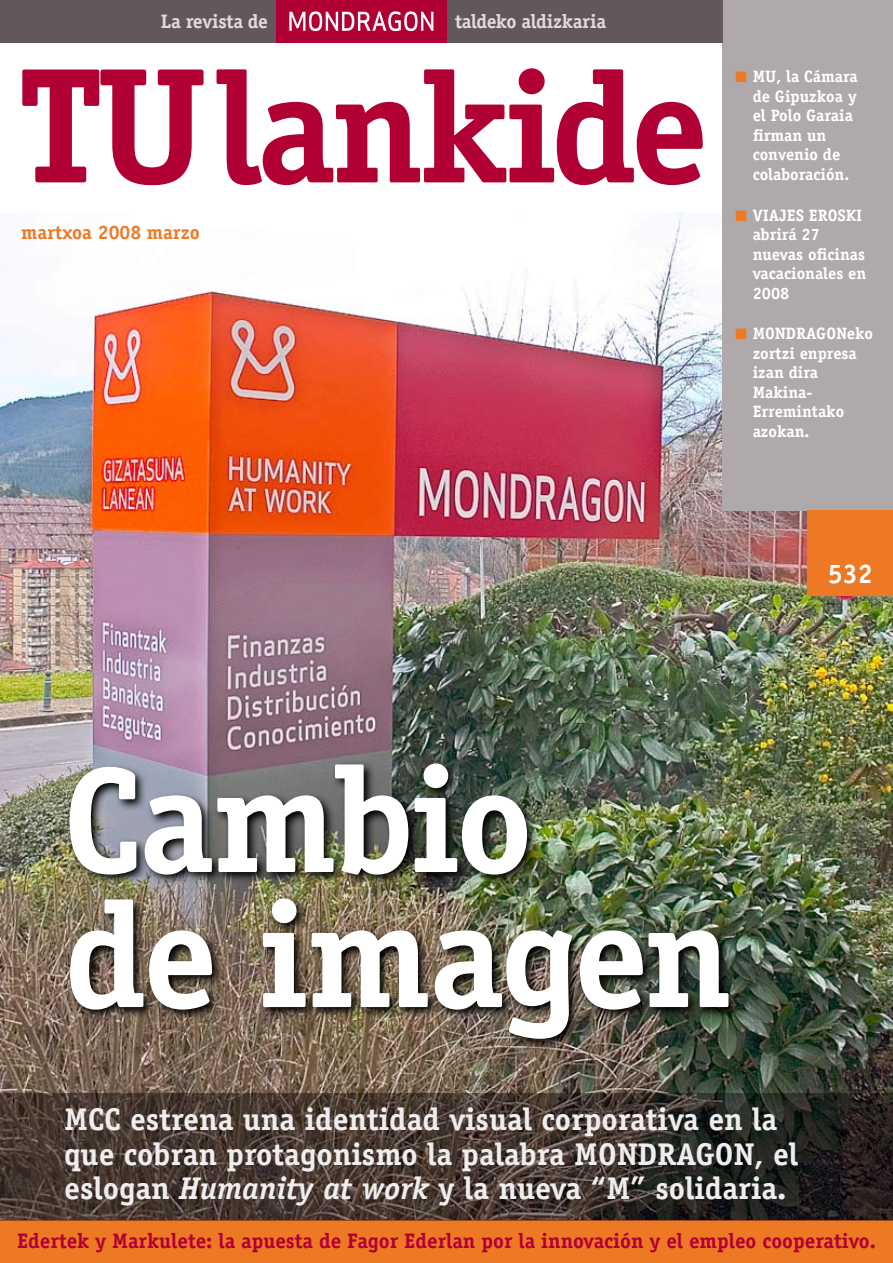
<style>
.page{position:relative;width:893px;height:1263px;background:#fff}
.page>*{position:absolute;margin:0;border:0;box-sizing:border-box;transform-origin:0 0}
.t1{font:700 157.65px "Officina Serif Std";letter-spacing:-.035em;color:#b10034}
.t2{font:700 150px/135px "Officina Serif Std";letter-spacing:-.025em;color:#fff}
.t3{font:700 31.5px/34.5px "Officina Serif Std";color:#efedee}
.t4{font:700 27px "Officina Serif Std";color:#fff}
.t5{font:700 21px "Officina Serif Std";color:#b10034}
.t6{font:700 19.5px "Officina Serif Std";letter-spacing:-.015em;color:#dfdcdd}
.t7{font:700 19.5px "Officina Serif Std";color:#ed7925}
.t8{font:700 16.5px/19.5px "Officina Serif Std";color:#fff}
.s1{font-size:164.7px}
.s2{color:#ed7925}
.s3{font-style:italic}
</style>
<div class="page">
<img style="left:0;top:213px;width:893px;height:880px">
<div style="left:723px;top:0;width:170px;height:510px;background:#afa9ac"></div>
<div style="left:0;top:0;width:723px;height:43px;background:#63575e"></div>
<div style="left:808px;top:510px;width:85px;height:85px;background:#ed7925"></div>
<img style="left:66px;top:759px;width:827px;height:334px">
<div style="left:0;top:1220px;width:893px;height:43px;background:#ed7925"></div>
<svg style="left:0;top:1093px;width:893px;height:127px;background:#3d332d"></svg>
<div style="left:276px;top:0;width:170px;height:43px;background:#b10034"></div>
<svg style="left:289px;top:11px;width:144px;height:20px"></svg>
<p class="t6" style="left:161px;top:9px;width:109px">La revista de</p>
<p class="t6" style="left:455px;top:9px;width:153px">taldeko aldizkaria</p>
<h1 class="t1" style="left:18px;top:30px;width:692px"><span class="s1">TU</span> lankide</h1>
<p class="t8" style="left:753px;top:67px;width:107px;text-indent:-17px"><span class="s2">■</span> MU, la Cámara de Gipuzkoa y el Polo Garaia firman un convenio de colaboración.</p>
<p class="t8" style="left:753px;top:205px;width:115px;text-indent:-17px"><span class="s2">■</span> VIAJES EROSKI abrirá 27 nuevas oficinas vacacionales en<br>2008</p>
<p class="t8" style="left:753px;top:324px;width:122px;text-indent:-17px"><span class="s2">■</span> MONDRAGONeko zortzi enpresa izan dira<br>Makina-<br>Erremintako azokan.</p>
<p class="t7" style="left:21px;top:221px;width:180px">martxoa 2008 marzo</p>
<h3 class="t4" style="left:828px;top:557px;width:47px">532</h3>
<h2 class="t2" style="left:64px;top:752px;width:670px">Cambio<br>de imagen</h2>
<h3 class="t3" style="left:64px;top:1102px;width:735px">MCC estrena una identidad visual corporativa en la que cobran protagonismo la palabra MONDRAGON, el eslogan <span class="s3">Humanity at work</span> y la nueva “M” solidaria.</h3>
<p class="t5" style="left:17px;top:1227px;width:860px">Edertek y Markulete: la apuesta de Fagor Ederlan por la innovación y el empleo cooperativo.</p>
</div>
